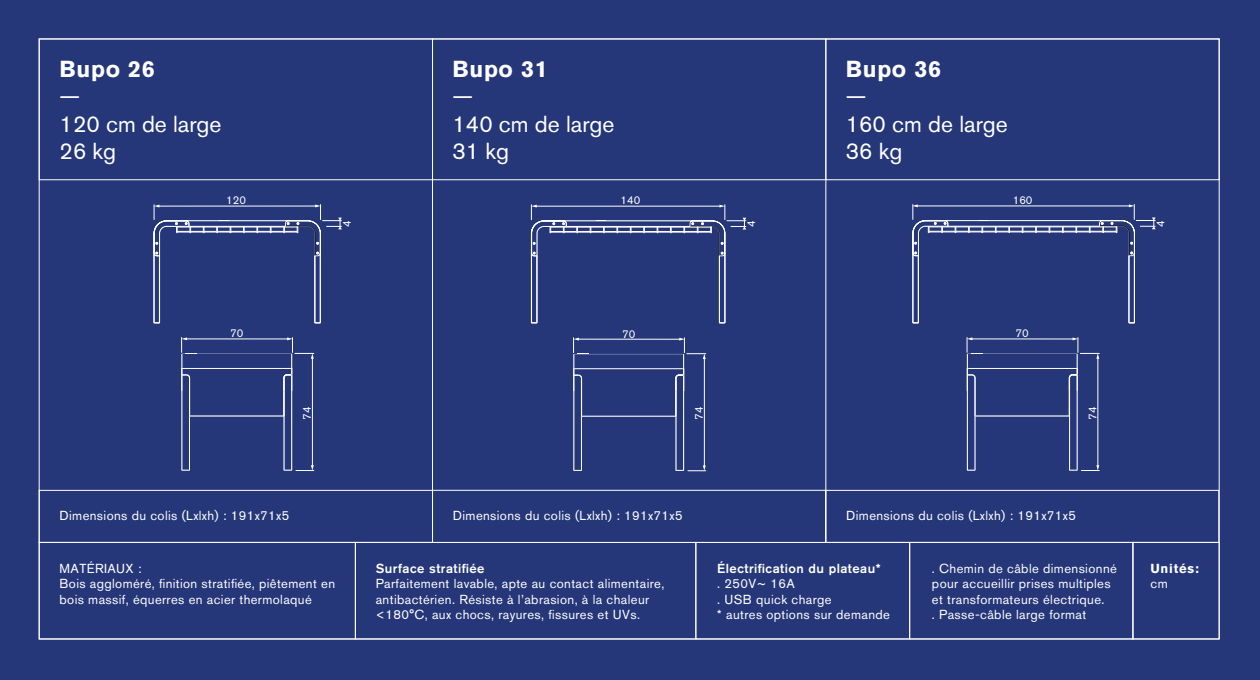
<style>
.page{position:relative;width:1260px;height:680px;background:#253779}
.page>*{position:absolute;margin:0;border:0;box-sizing:border-box;transform-origin:0 0}
.t1{font:23px/27.6px "Akzidenz Grotesk Pro";color:#fff}
.t2{font:700 23px "Akzidenz Grotesk Pro";letter-spacing:.03em;color:#fff}
.t3{font:13px/15.6px "Akzidenz Grotesk Pro";letter-spacing:.03em;color:#fff}
.t4{font:500 13px "Akzidenz Grotesk Pro";letter-spacing:.035em;color:#fff}
.t5{font:700 13px "Akzidenz Grotesk Pro";letter-spacing:.06em;color:#fff}
.t6{font:11.3px "Akzidenz Grotesk Pro";color:#fff}
</style>
<div class="page">
<div style="left:39px;top:39px;width:394px;height:141px;border:1px solid #fff"></div>
<div style="left:432px;top:39px;width:394px;height:141px;border:1px solid #fff"></div>
<div style="left:825px;top:39px;width:395px;height:141px;border:1px solid #fff"></div>
<div style="left:39px;top:542px;width:317px;height:97px;border:1px solid #fff"></div>
<div style="left:1132px;top:542px;width:88px;height:97px;border:1px solid #fff"></div>
<div style="left:909px;top:542px;width:225px;height:97px;border:1px solid #fff"></div>
<div style="left:696px;top:542px;width:214px;height:97px;border:1px solid #fff"></div>
<hr style="left:432px;top:179px;width:1px;height:363px;background:#fff">
<hr style="left:825px;top:180px;width:1px;height:362px;background:#fff">
<div style="left:355px;top:542px;width:341px;height:97px;border:1px solid #fff"></div>
<svg style="left:531px;top:205px;width:215px;height:118px"></svg>
<svg style="left:154px;top:205px;width:188px;height:118px"></svg>
<svg style="left:912px;top:204px;width:244px;height:120px"></svg>
<svg style="left:181px;top:337px;width:133px;height:134px"></svg>
<svg style="left:573px;top:338px;width:133px;height:134px"></svg>
<svg style="left:967px;top:337px;width:132px;height:134px"></svg>
<div style="left:39px;top:490px;width:394px;height:53px;border:1px solid #fff"></div>
<div style="left:432px;top:490px;width:394px;height:53px;border:1px solid #fff"></div>
<div style="left:825px;top:490px;width:394px;height:53px;border:1px solid #fff"></div>
<h1 class="t2" style="left:60px;top:54px;width:97px">Bupo 26</h1>
<h1 class="t1" style="left:60px;top:82px;width:163px">—<br>120 cm de large<br>26 kg</h1>
<h1 class="t2" style="left:453px;top:54px;width:97px">Bupo 31</h1>
<h1 class="t1" style="left:453px;top:82px;width:163px">—<br>140 cm de large<br>31 kg</h1>
<h1 class="t2" style="left:846px;top:54px;width:97px">Bupo 36</h1>
<h1 class="t1" style="left:846px;top:82px;width:163px">—<br>160 cm de large<br>36 kg</h1>
<p class="t6" style="left:226px;top:193px;width:21px">120</p>
<p class="t6" style="left:621px;top:193px;width:21px">140</p>
<p class="t6" style="left:340px;top:227px;width:8px;rotate:-90deg">4</p>
<p class="t6" style="left:1153px;top:227px;width:8px;rotate:-90deg">4</p>
<p class="t6" style="left:1013px;top:193px;width:21px">160</p>
<p class="t6" style="left:744px;top:227px;width:8px;rotate:-90deg">4</p>
<p class="t6" style="left:230px;top:326px;width:15px">70</p>
<p class="t6" style="left:300px;top:420px;width:15px;rotate:-90deg">74</p>
<p class="t6" style="left:622px;top:326px;width:15px">70</p>
<p class="t6" style="left:692px;top:420px;width:15px;rotate:-90deg">74</p>
<p class="t6" style="left:1016px;top:326px;width:15px">70</p>
<p class="t6" style="left:1085px;top:420px;width:15px;rotate:-90deg">74</p>
<p class="t3" style="left:60px;top:508px;width:231px">Dimensions du colis (Lxlxh) : 191x71x5</p>
<p class="t3" style="left:453px;top:508px;width:231px">Dimensions du colis (Lxlxh) : 191x71x5</p>
<p class="t3" style="left:846px;top:508px;width:231px">Dimensions du colis (Lxlxh) : 191x71x5</p>
<p class="t3" style="left:60px;top:560px;width:277px">MATÉRIAUX :<br>Bois aggloméré, finition stratifiée, piêtement en bois massif, équerres en acier thermolaqué</p>
<p class="t4" style="left:376px;top:560px;width:110px">Surface stratifiée</p>
<p class="t3" style="left:376px;top:576px;width:290px">Parfaitement lavable, apte au contact alimentaire, antibactérien. Résiste à l’abrasion, à la chaleur &lt;180°C, aux chocs, rayures, fissures et UVs.</p>
<p class="t4" style="left:717px;top:560px;width:165px">Électrification du plateau*</p>
<p class="t3" style="left:717px;top:576px;width:174px">. 250V~ 16A<br>. USB quick charge<br>* autres options sur demande</p>
<p class="t3" style="left:932px;top:560px;width:186px">. Chemin de câble dimensionné pour accueillir prises multiples et transformateurs électrique.<br>. Passe-câble large format</p>
<p class="t5" style="left:1150px;top:560px;width:50px">Unités:</p>
<p class="t3" style="left:1150px;top:576px;width:19px">cm</p>
</div>
